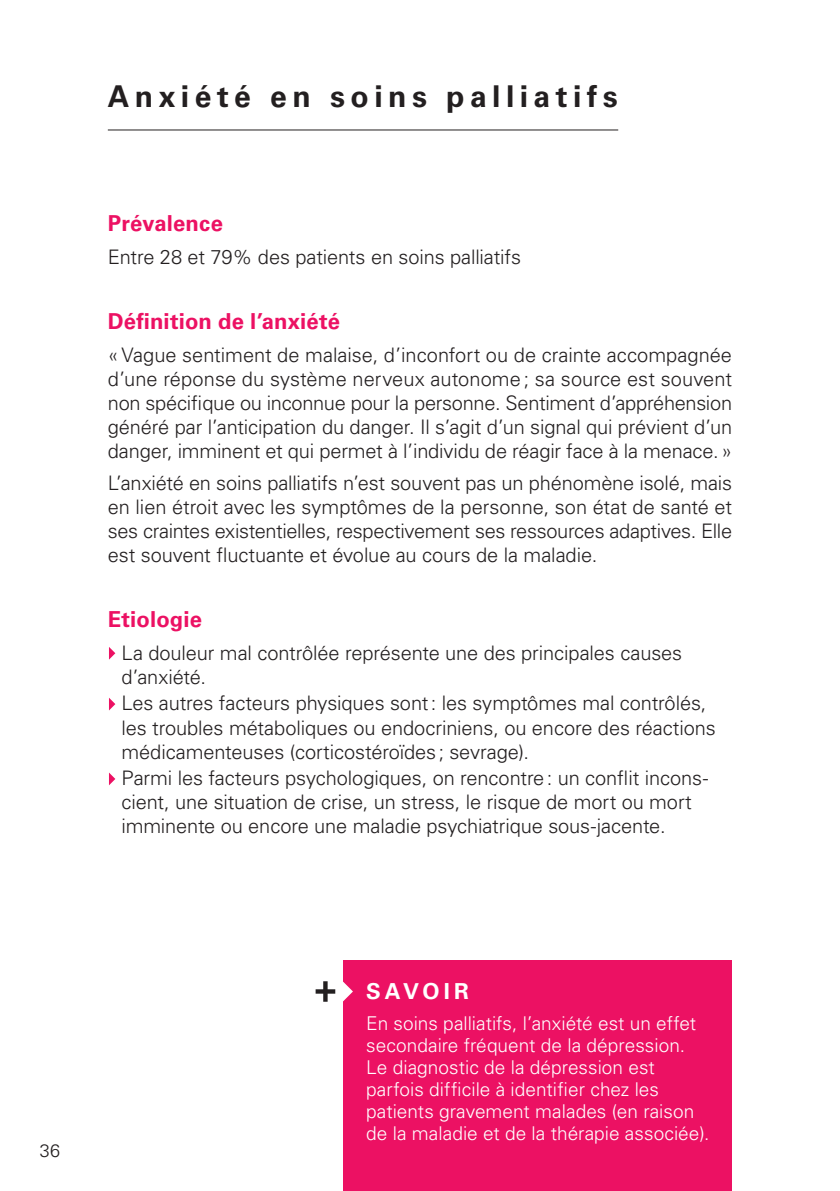
<style>
.page{position:relative;width:840px;height:1191px;background:#fff}
.page>*{position:absolute;margin:0;border:0;box-sizing:border-box;transform-origin:0 0}
.t1{font:700 30px "Univers LT Std";letter-spacing:.185em;color:#231f20}
.t2{font:700 22px "Univers LT Std";letter-spacing:.005em;color:#ec1163}
.t3{font:700 22px "Univers LT Std";letter-spacing:.175em;color:#fff}
.t4{font:300 20px/24px "Univers LT Std";letter-spacing:-.005em;color:#231f20}
.t5{font:300 19px/22px "Univers LT Std";color:#fff}
.t6{font:300 18px "Univers LT Std";color:#231f20}
</style>
<div class="page">
<svg style="left:109px;top:647px;width:6px;height:12px"></svg>
<svg style="left:109px;top:698px;width:6px;height:12px"></svg>
<svg style="left:109px;top:772px;width:6px;height:13px"></svg>
<hr style="left:108px;top:129px;width:510px;height:1px;background:#231f20">
<div style="left:343px;top:960px;width:388px;height:231px;background:#ec1163"></div>
<svg style="left:315px;top:981px;width:38px;height:20px"></svg>
<h1 class="t1" style="left:108px;top:79px;width:511px">Anxiété en soins palliatifs</h1>
<p class="t2" style="left:108px;top:211px;width:116px">Prévalence</p>
<p class="t4" style="left:108px;top:245px;width:414px">Entre 28 et 79% des patients en soins palliatifs</p>
<p class="t2" style="left:108px;top:308px;width:233px">Définition de l’anxiété</p>
<p class="t4" style="left:108px;top:342px;width:625px;text-align:justify">«Vague sentiment de malaise, d’inconfort ou de crainte accompagnée d’une réponse du système nerveux autonome; sa source est souvent non spécifique ou inconnue pour la personne. Sentiment d’appréhension généré par l’anticipation du danger. Il s’agit d’un signal qui prévient d’un danger, imminent et qui permet à l’individu de réagir face à la menace.»</p>
<p class="t4" style="left:108px;top:471px;width:625px;text-align:justify">L’anxiété en soins palliatifs n’est souvent pas un phénomène isolé, mais en lien étroit avec les symptômes de la personne, son état de santé et ses craintes existentielles, respectivement ses ressources adaptives. Elle est souvent fluctuante et évolue au cours de la maladie.</p>
<p class="t2" style="left:108px;top:606px;width:96px">Etiologie</p>
<p class="t4" style="left:121px;top:640px;width:562px">La douleur mal contrôlée représente une des principales causes d’anxiété.</p>
<p class="t4" style="left:121px;top:691px;width:595px">Les autres facteurs physiques sont: les symptômes mal contrôlés, les troubles métaboliques ou endocriniens, ou encore des réactions médicamenteuses (corticostéroïdes; sevrage).</p>
<p class="t4" style="left:121px;top:766px;width:588px">Parmi les facteurs psychologiques, on rencontre: un conflit incons&shy;cient, une situation de crise, un stress, le risque de mort ou mort imminente ou encore une maladie psychiatrique sous-jacente.</p>
<p class="t6" style="left:40px;top:1139px;width:22px">36</p>
<p class="t3" style="left:366px;top:978px;width:104px">SAVOIR</p>
<p class="t5" style="left:366px;top:1012px;width:344px">En soins palliatifs, l’anxiété est un effet secondaire fréquent de la dépression.<br>Le diagnostic de la dépression est parfois difficile à identifier chez les patients gravement malades (en raison de la maladie et de la thérapie associée).</p>
</div>
